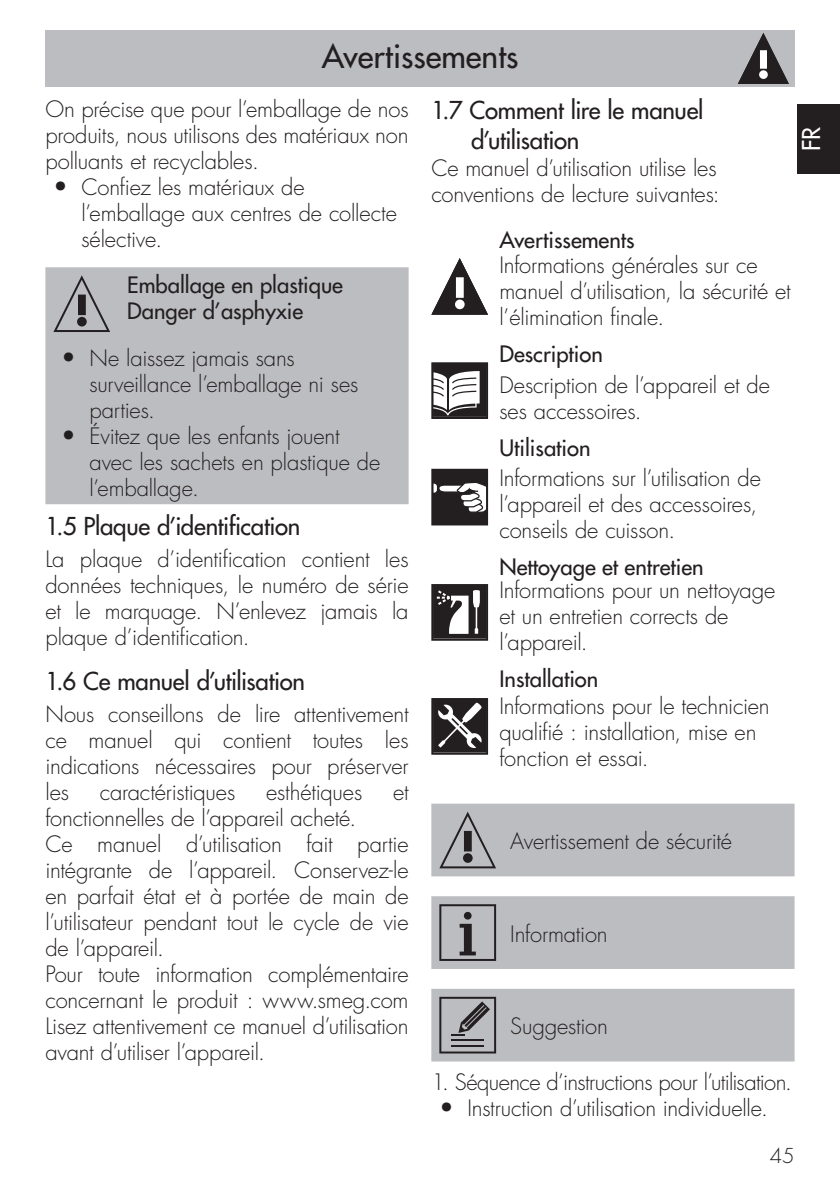
<style>
.page{position:relative;width:840px;height:1191px;background:#fff}
.page>*{position:absolute;margin:0;border:0;box-sizing:border-box;transform-origin:0 0}
.t1{font:500 32px "Futura Std";color:#231f20}
.Sottotitolo{font:500 24px "Futura Std";letter-spacing:-.015em;color:#231f20}
.t2{font:500 24px "Futura Std";color:#fff}
.Testo{font:300 22px/26px "Futura Std";letter-spacing:-.01em;color:#231f20;text-align:justify}
.Sottotitolo-2{font:300 22px/26px "Futura Std";letter-spacing:-.01em;color:#231f20}
.Titoletto_paragrafo{font:500 22px "Futura Std";color:#231f20}
.Testo-2{font:300 22px "Futura Std";letter-spacing:-.03em;color:#231f20}
.t3{font:300 20px "Futura Std";color:#231f20}
.s1{font-size:24px}
</style>
<div class="page">
<div style="left:797px;top:104px;width:42px;height:69px;background:#231f20"></div>
<div style="left:45px;top:31px;width:749px;height:56px;background:#bcbdc0"></div>
<svg style="left:738px;top:33px;width:50px;height:51px"></svg>
<div style="left:45px;top:267px;width:363px;height:237px;background:#bcbdc0"></div>
<svg style="left:53px;top:275px;width:57px;height:57px"></svg>
<svg style="left:431px;top:258px;width:57px;height:57px"></svg>
<svg style="left:431px;top:362px;width:57px;height:57px"></svg>
<svg style="left:431px;top:469px;width:57px;height:56px"></svg>
<svg style="left:431px;top:584px;width:57px;height:57px"></svg>
<svg style="left:431px;top:698px;width:57px;height:56px"></svg>
<div style="left:431px;top:803px;width:363px;height:73px;background:#bcbdc0"></div>
<div style="left:431px;top:896px;width:363px;height:73px;background:#bcbdc0"></div>
<div style="left:431px;top:988px;width:363px;height:73px;background:#bcbdc0"></div>
<h1 class="t1" style="left:321px;top:37px;width:198px">Avertissements</h1>
<p class="Testo" style="left:45px;top:97px;width:364px">On précise que pour l’emballage de nos produits, nous utilisons des matériaux non polluants et recyclables.</p>
<p class="Testo" style="left:81px;top:175px;width:317px;text-align:left;text-indent:-28px"><span class="s1">•</span> Confiez les matériaux de l’emballage aux centres de collecte sélective.</p>
<p class="Titoletto_paragrafo" style="left:127px;top:271px;width:217px">Emballage en plastique</p>
<p class="Titoletto_paragrafo" style="left:127px;top:297px;width:177px">Danger d’asphyxie</p>
<p class="Testo" style="left:89px;top:346px;width:270px;text-align:left;text-indent:-28px"><span class="s1">•</span> Ne laissez jamais sans surveillance l’emballage ni ses parties.</p>
<p class="Testo" style="left:89px;top:424px;width:292px;text-align:left;text-indent:-28px"><span class="s1">•</span> Évitez que les enfants jouent avec les sachets en plastique de l’emballage.</p>
<p class="Sottotitolo" style="left:45px;top:511px;width:256px">1.5 Plaque d’identification</p>
<p class="Testo" style="left:45px;top:546px;width:364px">La plaque d’identification contient les données techniques, le numéro de série et le marquage. N’enlevez jamais la plaque d’identification.</p>
<p class="Sottotitolo" style="left:45px;top:666px;width:261px">1.6 Ce manuel d’utilisation</p>
<p class="Testo" style="left:45px;top:701px;width:364px">Nous conseillons de lire attentivement ce manuel qui contient toutes les indications nécessaires pour préserver les</p>
<p class="Sottotitolo" style="left:431px;top:95px;width:273px">1.7 Comment lire le manuel</p>
<p class="Sottotitolo" style="left:471px;top:125px;width:110px">d’utilisation</p>
<p class="Testo" style="left:431px;top:156px;width:287px">Ce manuel d’utilisation utilise les</p>
<p class="Testo" style="left:431px;top:182px;width:290px">conventions de lecture suivantes:</p>
<p class="Titoletto_paragrafo" style="left:499px;top:226px;width:137px">Avertissements</p>
<p class="Sottotitolo-2" style="left:499px;top:252px;width:292px">Informations générales sur ce manuel d’utilisation, la sécurité et l’élimination finale.</p>
<p class="Titoletto_paragrafo" style="left:499px;top:340px;width:105px">Description</p>
<p class="Sottotitolo-2" style="left:499px;top:372px;width:272px">Description de l’appareil et de ses accessoires.</p>
<p class="Titoletto_paragrafo" style="left:499px;top:434px;width:92px">Utilisation</p>
<p class="Sottotitolo-2" style="left:499px;top:465px;width:263px">Informations sur l’utilisation de l’appareil et des accessoires, conseils de cuisson.</p>
<p class="Titoletto_paragrafo" style="left:499px;top:553px;width:206px">Nettoyage et entretien</p>
<p class="Sottotitolo-2" style="left:499px;top:577px;width:277px">Informations pour un nettoyage et un entretien corrects de l’appareil.</p>
<p class="Titoletto_paragrafo" style="left:499px;top:665px;width:100px">Installation</p>
<p class="Sottotitolo-2" style="left:499px;top:693px;width:271px">Informations pour le technicien qualifié : installation, mise en fonction et essai.</p>
<p class="Testo" style="left:100px;top:779px;width:137px">caractéristiques</p>
<p class="Testo" style="left:266px;top:779px;width:98px">esthétiques</p>
<p class="Testo" style="left:393px;top:779px;width:17px">et</p>
<p class="Testo" style="left:45px;top:805px;width:312px">fonctionnelles de l’appareil acheté.</p>
<p class="Testo" style="left:45px;top:831px;width:364px">Ce manuel d’utilisation fait partie intégrante de l’appareil. Conservez-le en parfait état et à portée de main de l’utilisateur pendant tout le cycle de vie de l’appareil.</p>
<p class="Testo" style="left:45px;top:961px;width:364px">Pour toute information complémentaire concernant le produit : www.smeg.com Lisez attentivement ce manuel d’utilisation avant d’utiliser l’appareil.</p>
<p class="Testo" style="left:510px;top:828px;width:223px">Avertissement de sécurité</p>
<p class="Testo" style="left:510px;top:921px;width:99px">Information</p>
<p class="Testo" style="left:510px;top:1013px;width:99px">Suggestion</p>
<p class="Testo-2" style="left:431px;top:1069px;width:362px">1. Séquence d’instructions pour l’utilisation.</p>
<p class="Testo" style="left:439px;top:1096px;width:330px"><span class="s1">•</span> Instruction d’utilisation individuelle.</p>
<p class="t2" style="left:795px;top:151px;width:26px;rotate:-90deg">FR</p>
<p class="t3" style="left:769px;top:1143px;width:26px">45</p>
</div>
